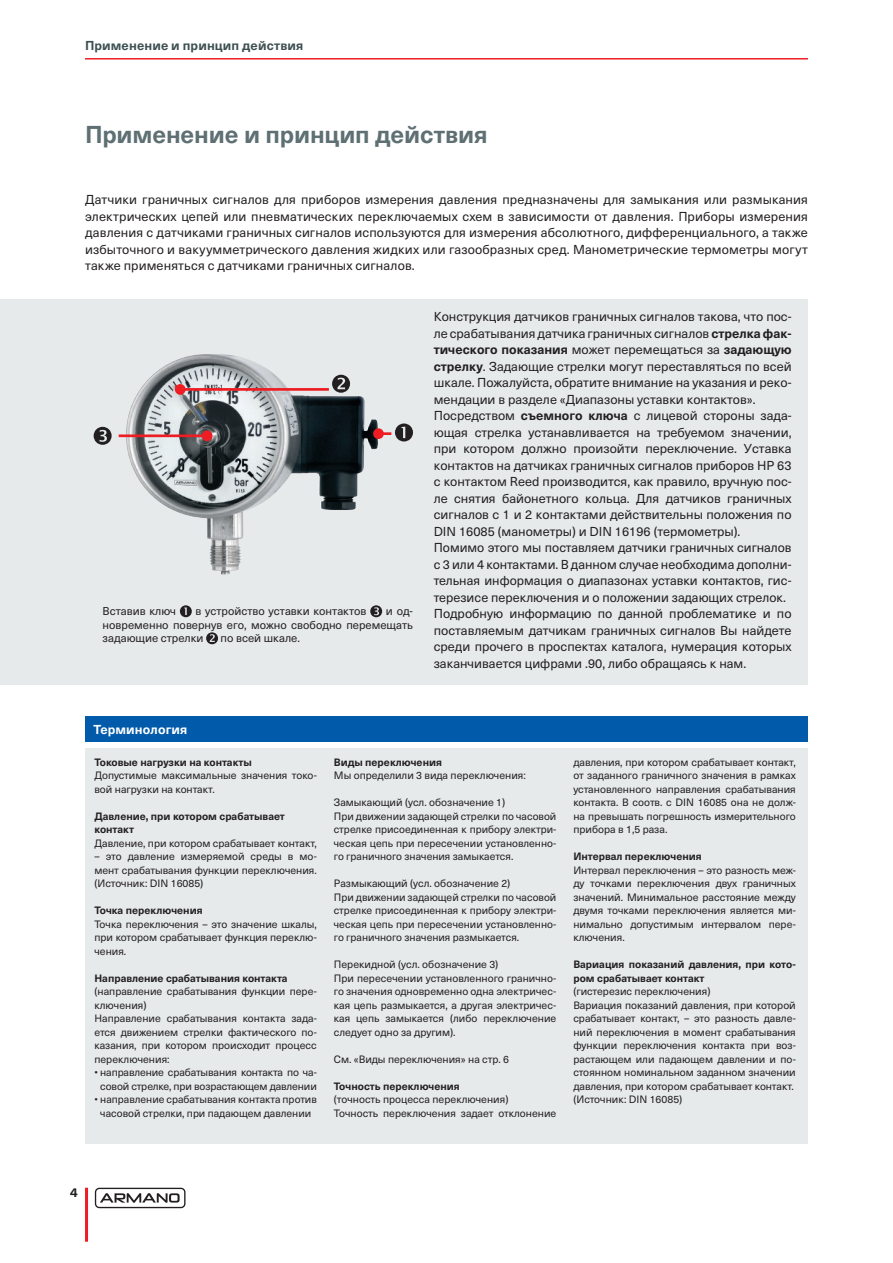
<style>
.page{position:relative;width:893px;height:1263px;background:#fff}
.page>*{position:absolute;margin:0;border:0;box-sizing:border-box;transform-origin:0 0}
.t1{font:700 24px "Neue Haas Unica W1 G";letter-spacing:-.005em;color:#5e7073}
.t2{font:12.75px/16.5px "Neue Haas Unica W1 G";color:#231f20}
.t3{font:700 12.75px "Neue Haas Unica W1 G";letter-spacing:.01em;color:#3d4f51}
.t4{font:700 12.75px "Neue Haas Unica W1 G";letter-spacing:.01em;color:#fff}
.t5{font:700 12.75px "Neue Haas Unica W1 G";color:#231f20}
.t6{font:11.25px/13.5px "Neue Haas Unica W1 G";color:#231f20;text-align:justify}
.t7{font:10.5px/13.5px "Neue Haas Unica W1 G";color:#231f20}
.t8{font:700 10.5px/13.5px "Neue Haas Unica W1 G";color:#231f20}
.s1{font-weight:700}
</style>
<div class="page">
<hr style="left:85px;top:58px;width:723px;height:2px;background:#ee1d23">
<hr style="left:85px;top:1188px;width:3px;height:54px;background:#ee1d23">
<div style="left:95px;top:1188px;width:90px;height:20px;border:1px solid #231f20;border-radius:4px"></div>
<svg style="left:100px;top:1193px;width:80px;height:10px"></svg>
<div style="left:0;top:299px;width:808px;height:386px;background:#e6eaeb"></div>
<img style="left:125px;top:354px;width:253px;height:221px">
<svg style="left:381px;top:423px;width:32px;height:18px"></svg>
<div style="left:373px;top:428px;width:11px;height:11px;background:#ee1d23;border-radius:50%"></div>
<hr style="left:119px;top:434px;width:88px;height:3px;background:#ee1d23">
<div style="left:202px;top:430px;width:11px;height:11px;background:#ee1d23;border-radius:50%"></div>
<hr style="left:180px;top:388px;width:149px;height:3px;background:#ee1d23">
<div style="left:175px;top:384px;width:11px;height:11px;background:#ee1d23;border-radius:50%"></div>
<svg style="left:94px;top:427px;width:18px;height:18px"></svg>
<svg style="left:332px;top:375px;width:18px;height:18px"></svg>
<div style="left:85px;top:748px;width:723px;height:396px;background:#e6eaeb"></div>
<div style="left:85px;top:716px;width:723px;height:26px;background:#015aaa"></div>
<svg style="left:180px;top:605px;width:12px;height:12px"></svg>
<svg style="left:370px;top:605px;width:12px;height:12px"></svg>
<svg style="left:206px;top:632px;width:12px;height:12px"></svg>
<p class="t3" style="left:85px;top:36px;width:220px">Применение и принцип действия</p>
<h1 class="t1" style="left:85px;top:116px;width:404px">Применение и принцип действия</h1>
<p class="t2" style="left:85px;top:191px;width:724px;text-align:justify">Датчики граничных сигналов для приборов измерения давления предназначены для замыкания или размыкания электрических цепей или пневматических переключаемых схем в зависимости от давления. Приборы измерения давления с датчиками граничных сигналов используются для измерения абсолютного, дифференциального, а также избыточного и вакуумметрического давления жидких или газообразных сред. Манометрические термометры могут также применяться с датчиками граничных сигналов.</p>
<p class="t6" style="left:103px;top:604px;width:75px">Вставив ключ</p>
<p class="t6" style="left:196px;top:604px;width:172px">в устройство уставки контактов</p>
<p class="t6" style="left:103px;top:604px;width:312px;text-indent:283px">и од&shy;новременно повернув его, можно свободно перемещать задающие стрелки</p>
<p class="t6" style="left:221px;top:631px;width:81px">по всей шкале.</p>
<p class="t2" style="left:434px;top:308px;width:359px">Конструкция датчиков граничных сигналов такова, что пос&shy;ле срабатывания датчика граничных сигналов <span class="s1">стрелка фак&shy;тического показания</span> может перемещаться за <span class="s1">задающую стрелку</span>. Задающие стрелки могут переставляться по всей шкале. Пожалуйста, обратите внимание на указания и реко&shy;мендации в разделе «Диапазоны уставки контактов».<br>Посредством <span class="s1">съемного ключа</span> с лицевой стороны зада&shy;ющая стрелка устанавливается на требуемом значении, при котором должно произойти переключение. Уставка контактов на датчиках граничных сигналов приборов НР 63 с контактом Reed производится, как правило, вручную пос&shy;ле снятия байонетного кольца. Для датчиков граничных сигналов с 1 и 2 контактами действительны положения по DIN 16085 (манометры) и DIN 16196 (термометры).<br>Помимо этого мы поставляем датчики граничных сигналов с 3 или 4 контактами. В данном случае необходима дополни&shy;тельная информация о диапазонах уставки контактов, гис&shy;терезисе переключения и о положении задающих стрелок.<br>Подробную информацию по данной проблематике и по поставляемым датчикам граничных сигналов Вы найдете среди прочего в проспектах каталога, нумерация которых заканчивается цифрами .90, либо обращаясь к нам.</p>
<p class="t4" style="left:93px;top:720px;width:95px">Терминология</p>
<p class="t8" style="left:94px;top:754px;width:159px">Токовые нагрузки на контакты</p>
<p class="t7" style="left:94px;top:768px;width:224px">Допустимые максимальные значения токо&shy;вой нагрузки на контакт.</p>
<p class="t8" style="left:94px;top:808px;width:192px">Давление, при котором срабатывает контакт</p>
<p class="t7" style="left:94px;top:836px;width:224px">Давление, при котором срабатывает контакт,</p>
<p class="t7" style="left:94px;top:849px;width:224px;text-align:justify">– это давление измеряемой среды в мо&shy;мент срабатывания функции переключения. (Источник: DIN 16085)</p>
<p class="t8" style="left:94px;top:903px;width:110px">Точка переключения</p>
<p class="t7" style="left:94px;top:917px;width:224px;text-align:justify">Точка переключения – это значение шкалы, при котором срабатывает функция переклю&shy;чения.</p>
<p class="t8" style="left:94px;top:970px;width:195px">Направление срабатывания контакта</p>
<p class="t7" style="left:94px;top:984px;width:224px">(направление срабатывания функции пере&shy;ключения)<br>Направление срабатывания контакта зада&shy;ется движением стрелки фактического по&shy;казания, при котором происходит процесс переключения:</p>
<p class="t7" style="left:94px;top:1065px;width:224px;text-align:center">• направление срабатывания контакта по ча&shy;совой стрелке, при возрастающем давлении</p>
<p class="t7" style="left:94px;top:1092px;width:224px;text-align:center">• направление срабатывания контакта против часовой стрелки, при падающем давлении</p>
<p class="t8" style="left:334px;top:754px;width:110px">Виды переключения</p>
<p class="t7" style="left:334px;top:768px;width:193px">Мы определили 3 вида переключения:</p>
<p class="t7" style="left:334px;top:795px;width:224px">Замыкающий (усл. обозначение 1)<br>При движении задающей стрелки по часовой стрелке присоединенная к прибору электри&shy;ческая цепь при пересечении установленно&shy;го граничного значения замыкается.</p>
<p class="t7" style="left:334px;top:876px;width:224px">Размыкающий (усл. обозначение 2)<br>При движении задающей стрелки по часовой стрелке присоединенная к прибору электри&shy;ческая цепь при пересечении установленно&shy;го граничного значения размыкается.</p>
<p class="t7" style="left:334px;top:957px;width:224px">Перекидной (усл. обозначение 3)<br>При пересечении установленного гранично&shy;го значения одновременно одна электричес&shy;кая цепь размыкается, а другая электричес&shy;кая цепь замыкается (либо переключение следует одно за другим).</p>
<p class="t7" style="left:334px;top:1052px;width:177px">См. «Виды переключения» на стр. 6</p>
<p class="t8" style="left:334px;top:1078px;width:127px">Точность переключения</p>
<p class="t7" style="left:334px;top:1092px;width:224px">(точность процесса переключения)<br>Точность переключения задает отклонение</p>
<p class="t7" style="left:573px;top:755px;width:224px;text-align:justify">давления, при котором срабатывает контакт, от заданного граничного значения в рамках установленного направления срабатывания контакта. В соотв. с DIN 16085 она не долж&shy;на превышать погрешность измерительного прибора в 1,5 раза.</p>
<p class="t8" style="left:573px;top:849px;width:130px">Интервал переключения</p>
<p class="t7" style="left:573px;top:863px;width:224px;text-align:justify">Интервал переключения – это разность меж&shy;ду точками переключения двух граничных значений. Минимальное расстояние между двумя точками переключения является ми&shy;нимально допустимым интервалом пере&shy;ключения.</p>
<p class="t8" style="left:573px;top:957px;width:224px">Вариация показаний давления, при кото&shy;ром срабатывает контакт</p>
<p class="t7" style="left:573px;top:984px;width:224px">(гистерезис переключения)<br>Вариация показаний давления, при которой срабатывает контакт, – это разность давле&shy;ний переключения в момент срабатывания функции переключения контакта при воз&shy;растающем или падающем давлении и по&shy;стоянном номинальном заданном значении давления, при котором срабатывает контакт. (Источник: DIN 16085)</p>
<p class="t5" style="left:70px;top:1183px;width:9px">4</p>
</div>
